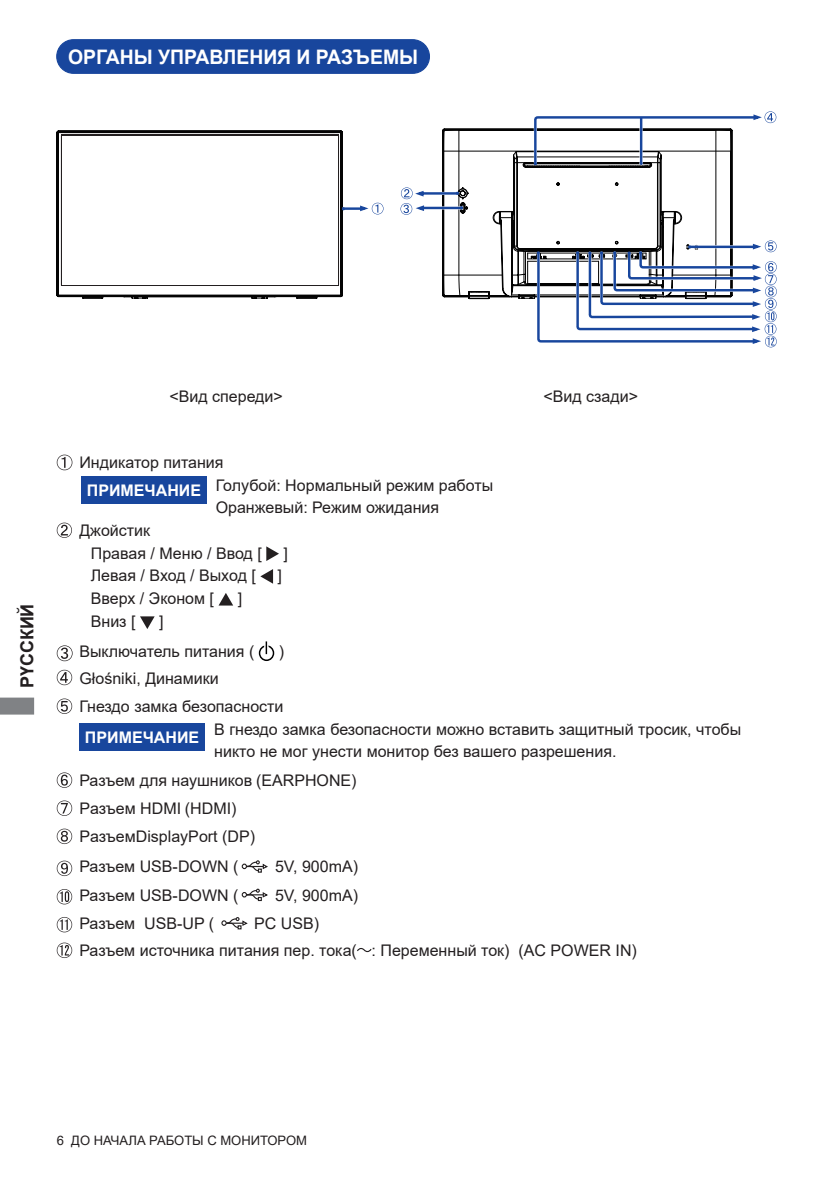
<style>
.page{position:relative;width:840px;height:1191px;background:#fff}
.page>*{position:absolute;margin:0;border:0;box-sizing:border-box;transform-origin:0 0}
.t1{font:700 20px "Arial";letter-spacing:-.005em;color:#fff}
.t2{font:700 18px "Arial";color:#231f20}
.t3{font:16px/28.4px "Arial";color:#231f20}
.t4{font:700 16px "Arial";color:#fff}
.t5{font:13px "Arial";color:#231f20}
</style>
<div class="page">
<svg style="left:0;top:697px;width:34px;height:17px"></svg>
<div style="left:57px;top:40px;width:372px;height:33px;background:#18469d;border-radius:17px"></div>
<div style="left:56px;top:39px;width:374px;height:35px;border:1px solid #18469d;border-radius:17px"></div>
<svg style="left:57px;top:131px;width:285px;height:167px"></svg>
<svg style="left:61px;top:135px;width:322px;height:151px"></svg>
<svg style="left:400px;top:111px;width:376px;height:236px"></svg>
<div style="left:79px;top:723px;width:126px;height:27px;background:#18469d"></div>
<div style="left:81px;top:476px;width:126px;height:28px;background:#18469d"></div>
<svg style="left:57px;top:454px;width:15px;height:16px"></svg>
<svg style="left:57px;top:522px;width:15px;height:16px"></svg>
<svg style="left:266px;top:546px;width:13px;height:15px"></svg>
<svg style="left:260px;top:569px;width:13px;height:14px"></svg>
<svg style="left:219px;top:593px;width:14px;height:12px"></svg>
<svg style="left:140px;top:616px;width:14px;height:13px"></svg>
<svg style="left:57px;top:645px;width:15px;height:16px"></svg>
<div style="left:259px;top:645px;width:15px;height:16px;border:1px solid #000;border-radius:50%"></div>
<svg style="left:264px;top:641px;width:4px;height:13px"></svg>
<svg style="left:265px;top:641px;width:2px;height:13px"></svg>
<svg style="left:57px;top:670px;width:15px;height:15px"></svg>
<svg style="left:57px;top:698px;width:15px;height:16px"></svg>
<svg style="left:57px;top:772px;width:15px;height:16px"></svg>
<svg style="left:57px;top:800px;width:15px;height:16px"></svg>
<svg style="left:57px;top:828px;width:15px;height:16px"></svg>
<svg style="left:57px;top:860px;width:15px;height:16px"></svg>
<svg style="left:241px;top:860px;width:27px;height:12px"></svg>
<svg style="left:57px;top:889px;width:15px;height:15px"></svg>
<svg style="left:241px;top:888px;width:27px;height:13px"></svg>
<svg style="left:57px;top:917px;width:15px;height:15px"></svg>
<svg style="left:221px;top:917px;width:27px;height:12px"></svg>
<svg style="left:57px;top:942px;width:15px;height:16px"></svg>
<svg style="left:357px;top:948px;width:14px;height:4px"></svg>
<p class="t1" style="left:68px;top:43px;width:351px">ОРГАНЫ УПРАВЛЕНИЯ И РАЗЪЕМЫ</p>
<p class="t2" style="left:14px;top:688px;width:86px;rotate:-90deg">РҮССКИЙ</p>
<p class="t3" style="left:169px;top:382px;width:115px">&lt;Вид спереди&gt;</p>
<p class="t3" style="left:543px;top:382px;width:96px">&lt;Вид сзади&gt;</p>
<p class="t3" style="left:79px;top:448px;width:145px">Индикатор питания</p>
<p class="t3" style="left:215px;top:471px;width:279px">Голубой: Hормальный режим работы</p>
<p class="t3" style="left:215px;top:493px;width:225px">Оранжевый: Режим ожидания</p>
<p class="t3" style="left:79px;top:516px;width:72px">Джойстик</p>
<p class="t3" style="left:91px;top:539px;width:172px">Правая / Меню / Ввод [</p>
<p class="t3" style="left:283px;top:539px;width:6px">]</p>
<p class="t3" style="left:91px;top:561px;width:166px">Левая / Вход / Выход [</p>
<p class="t3" style="left:277px;top:561px;width:6px">]</p>
<p class="t3" style="left:91px;top:584px;width:125px">Вверх / Эконом [</p>
<p class="t3" style="left:237px;top:584px;width:6px">]</p>
<p class="t3" style="left:91px;top:607px;width:46px">Вниз [</p>
<p class="t4" style="left:87px;top:479px;width:116px">ПРИМЕЧАНИЕ</p>
<p class="t3" style="left:79px;top:606px;width:176px;line-height:30.2px;text-indent:80px">]<br>Выключатель питания (</p>
<p class="t3" style="left:278px;top:637px;width:7px">)</p>
<p class="t3" style="left:79px;top:664px;width:205px">Głośniki, Динамики<br>Гнездо замка безопасности</p>
<p class="t3" style="left:214px;top:717px;width:528px;line-height:22.6px">В гнездо замка безопасности можно вставить защитный тросик, чтобы никто не мог унести монитор без вашего разрешения.</p>
<p class="t3" style="left:79px;top:765px;width:278px">Разъем для наушников (EARPHONE)<br>Pазъем HDMI (HDMI)<br>PазъемDisplayPort (DP)</p>
<p class="t3" style="left:79px;top:852px;width:160px">Разъем USB-DOWN (</p>
<p class="t3" style="left:275px;top:852px;width:85px">5V, 900mA)</p>
<p class="t3" style="left:79px;top:880px;width:160px">Разъем USB-DOWN (</p>
<p class="t3" style="left:275px;top:880px;width:85px">5V, 900mA)</p>
<p class="t3" style="left:79px;top:909px;width:136px">Разъем USB-UP (</p>
<p class="t4" style="left:85px;top:725px;width:116px">ПРИМЕЧАНИЕ</p>
<p class="t3" style="left:79px;top:909px;width:558px;line-height:26.8px;text-indent:175px">PC USB)<br>Разъем источника питания пер. тока( : Переменный ток) (AC POWER IN)</p>
<p class="t5" style="left:57px;top:1131px;width:251px">6 ДО НАЧАЛА РАБОТЫ С МОНИТОРОМ</p>
</div>
